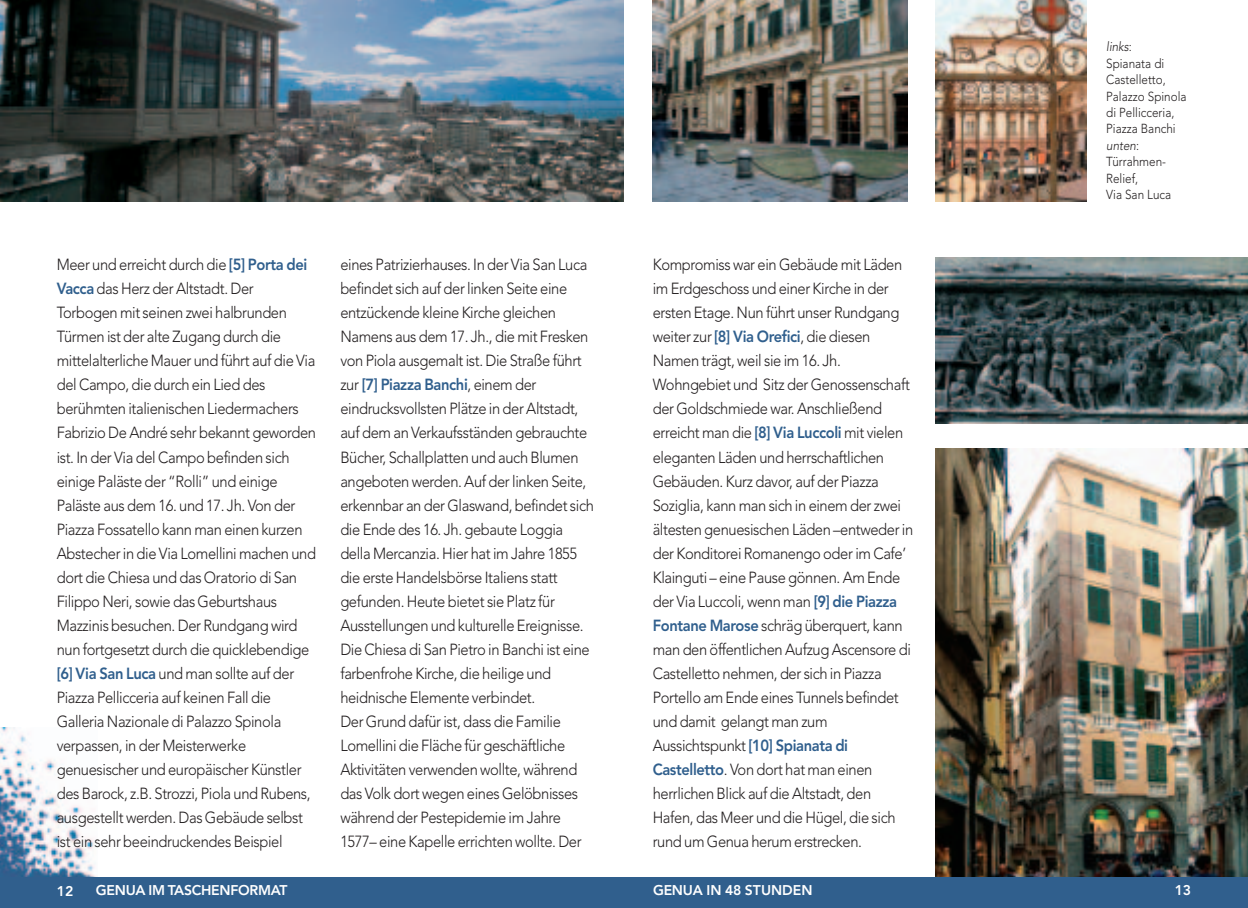
<style>
.page{position:relative;width:1248px;height:908px;background:#fff}
.page>*{position:absolute;margin:0;border:0;box-sizing:border-box;transform-origin:0 0}
.t1{font:300 16px/24px "Avenir LT Std";letter-spacing:-.025em;color:#231f20;scale:.92 1}
.t2{font:800 14px "Avenir LT Std";letter-spacing:-.02em;color:#fff}
.t3{font:800 14px "Avenir LT Std";color:#fff}
.t4{font:300 13px/16.4px "Avenir LT Std";color:#231f20;scale:.9 1}
.s1{font-style:italic}
.s2{font-weight:800;color:#305f8d}
</style>
<div class="page">
<img style="left:0;top:727px;width:97px;height:150px">
<div style="left:0;top:877px;width:624px;height:30px;background:#305f8d"></div>
<img style="left:0;top:0;width:623px;height:201px">
<img style="left:652px;top:0;width:255px;height:201px">
<img style="left:935px;top:448px;width:312px;height:429px">
<img style="left:935px;top:258px;width:312px;height:165px">
<div style="left:624px;top:877px;width:623px;height:30px;background:#305f8d"></div>
<img style="left:935px;top:0;width:151px;height:202px">
<p class="t4" style="left:1106px;top:40px;width:91px"><span class="s1">links</span>:<br>Spianata di<br>Castelletto,<br>Palazzo Spinola di Pellicceria,<br>Piazza Banchi <span class="s1">unten</span>:<br>Türrahmen-<br>Relief,<br>Via San Luca</p>
<p class="t1" style="left:57px;top:254px;width:283px">Meer und erreicht durch die <span class="s2">[5] Porta dei Vacca</span> das Herz der Altstadt. Der Torbogen mit seinen zwei halbrunden Türmen ist der alte Zugang durch die mittelalterliche Mauer und führt auf die Via del Campo, die durch ein Lied des berühmten italienischen Liedermachers Fabrizio De André sehr bekannt geworden ist. In der Via del Campo befinden sich einige Paläste der “Rolli” und einige Paläste aus dem 16. und 17. Jh. Von der Piazza Fossatello kann man einen kurzen Abstecher in die Via Lomellini machen und dort die Chiesa und das Oratorio di San Filippo Neri, sowie das Geburtshaus Mazzinis besuchen. Der Rundgang wird nun fortgesetzt durch die quicklebendige <span class="s2">[6] Via San Luca</span> und man sollte auf der Piazza Pellicceria auf keinen Fall die Galleria Nazionale di Palazzo Spinola verpassen, in der Meisterwerke genuesischer und europäischer Künstler des Barock, z.B. Strozzi, Piola und Rubens, ausgestellt werden. Das Gebäude selbst ist ein sehr beeindruckendes Beispiel</p>
<p class="t1" style="left:340px;top:254px;width:277px">eines Patrizierhauses. In der Via San Luca befindet sich auf der linken Seite eine entzückende kleine Kirche gleichen Namens aus dem 17. Jh., die mit Fresken von Piola ausgemalt ist. Die Straße führt zur <span class="s2">[7] Piazza Banchi</span>, einem der eindrucksvollsten Plätze in der Altstadt, auf dem an Verkaufsständen gebrauchte Bücher, Schallplatten und auch Blumen angeboten werden. Auf der linken Seite, erkennbar an der Glaswand, befindet sich die Ende des 16. Jh. gebaute Loggia della Mercanzia. Hier hat im Jahre 1855 die erste Handelsbörse Italiens statt gefunden. Heute bietet sie Platz für Ausstellungen und kulturelle Ereignisse.<br>Die Chiesa di San Pietro in Banchi ist eine farbenfrohe Kirche, die heilige und heidnische Elemente verbindet.<br>Der Grund dafür ist, dass die Familie Lomellini die Fläche für geschäftliche Aktivitäten verwenden wollte, während das Volk dort wegen eines Gelöbnisses während der Pestepidemie im Jahre 1577– eine Kapelle errichten wollte. Der</p>
<p class="t2" style="left:57px;top:884px;width:18px">12</p>
<p class="t2" style="left:96px;top:884px;width:193px">GENUA IM TASCHENFORMAT</p>
<p class="t3" style="left:653px;top:884px;width:161px">GENUA IN 48 STUNDEN</p>
<p class="t2" style="left:1174px;top:884px;width:18px">13</p>
<p class="t1" style="left:652px;top:254px;width:285px">Kompromiss war ein Gebäude mit Läden im Erdgeschoss und einer Kirche in der ersten Etage. Nun führt unser Rundgang weiter zur <span class="s2">[8] Via Orefici</span>, die diesen Namen trägt, weil sie im 16. Jh.<br>Wohngebiet und Sitz der Genossenschaft der Goldschmiede war. Anschließend erreicht man die <span class="s2">[8] Via Luccoli</span> mit vielen eleganten Läden und herrschaftlichen Gebäuden. Kurz davor, auf der Piazza Soziglia, kann man sich in einem der zwei ältesten genuesischen Läden –entweder in der Konditorei Romanengo oder im Cafe’ Klainguti – eine Pause gönnen. Am Ende der Via Luccoli, wenn man <span class="s2">[9] die Piazza Fontane Marose</span> schräg überquert, kann man den öffentlichen Aufzug Ascensore di Castelletto nehmen, der sich in Piazza Portello am Ende eines Tunnels befindet und damit gelangt man zum Aussichtspunkt <span class="s2">[10] Spianata di Castelletto</span>. Von dort hat man einen herrlichen Blick auf die Altstadt, den Hafen, das Meer und die Hügel, die sich rund um Genua herum erstrecken.</p>
</div>
